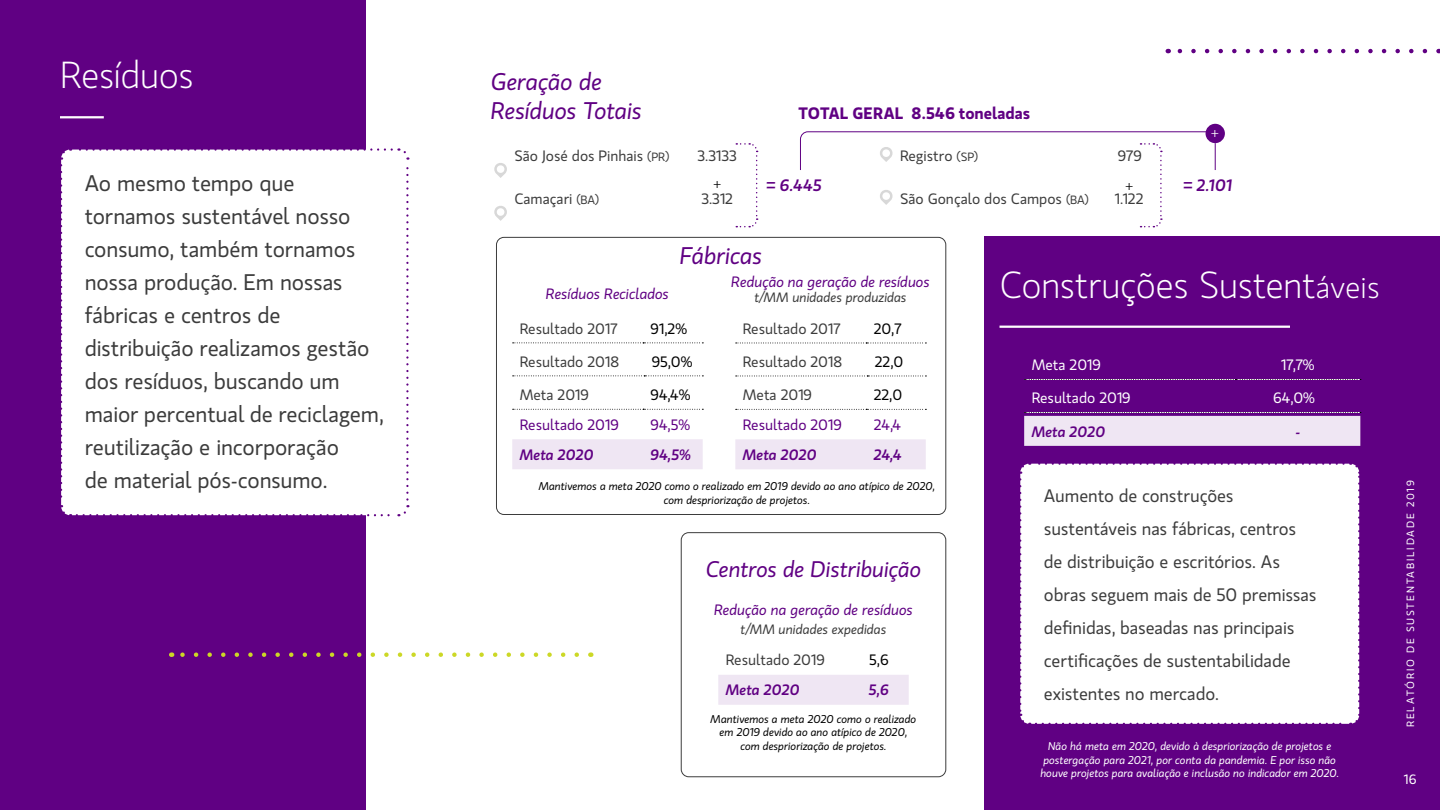
<style>
.page{position:relative;width:1440px;height:810px;background:#fff}
.page>*{position:absolute;margin:0;border:0;box-sizing:border-box;transform-origin:0 0}
.t1{font:300 37.5px "Gloriola Std";letter-spacing:-.02em;color:#fff}
.t2{font:italic 24px/28.8px "Gloriola Std";letter-spacing:-.01em;color:#600083}
.t3{font:22.5px/33px "Gloriola Std";letter-spacing:-.005em;color:#3c3c3c}
.t4{font:italic 22.5px "Gloriola Std";letter-spacing:-.01em;color:#600083}
.t5{font:18px/33px "Gloriola Std";letter-spacing:-.005em;color:#3c3c3c}
.t6{font:600 16.5px "Gloriola Std";color:#600083}
.t7{font:italic 500 16.5px "Gloriola Std";letter-spacing:.005em;color:#600083}
.t8{font:15px "Gloriola Std";color:#3c3c3c}
.t9{font:italic 15px "Gloriola Std";letter-spacing:-.005em;color:#600083}
.t10{font:italic 500 15px "Gloriola Std";color:#600083}
.t11{font:15px "Gloriola Std";color:#600083}
.t12{font:15px "Gloriola Std";color:#fff}
.t13{font:15px "Gloriola Std";color:#000}
.t14{font:14.25px "Minion Pro";color:#000}
.t15{font:14.25px "Minion Pro";color:#fff}
.t16{font:italic 13.5px "Gloriola Std";letter-spacing:-.005em;color:#3c3c3c}
.t17{font:13.5px "Gloriola Std";color:#fff}
.t18{font:italic 11.25px/13.5px "Gloriola Std";letter-spacing:-.005em;color:#000;text-align:center}
.t19{font:italic 11.25px/13.5px "Gloriola Std";letter-spacing:-.005em;color:#fff;text-align:center}
.t20{font:10.5px "Gloriola Std";letter-spacing:.165em;color:#fff}
.s1{font-size:12px}
.s2{font-size:31.5px}
</style>
<div class="page">
<div style="left:985px;top:237px;width:455px;height:573px;background:#600083"></div>
<div style="left:0;top:0;width:366px;height:810px;background:#600083"></div>
<hr style="left:60px;top:116px;width:44px;height:2px;background:#fff">
<div style="left:61px;top:148px;width:349px;height:369px;background:#fff"></div>
<div style="left:1020px;top:463px;width:340px;height:261px;background:#fff"></div>
<svg style="left:1177px;top:49px;width:248px;height:4px"></svg>
<svg style="left:180px;top:652px;width:397px;height:5px"></svg>
<svg style="left:736px;top:143px;width:22px;height:85px"></svg>
<svg style="left:494px;top:163px;width:13px;height:15px"></svg>
<svg style="left:494px;top:206px;width:13px;height:15px"></svg>
<svg style="left:800px;top:131px;width:416px;height:97px"></svg>
<div style="left:1206px;top:124px;width:19px;height:19px;background:#600083;border-radius:50%"></div>
<div style="left:496px;top:237px;width:450px;height:278px;border:1px solid #3c3c3c;border-radius:8px"></div>
<div style="left:735px;top:439px;width:191px;height:30px;background:#efe6f3"></div>
<svg style="left:736px;top:343px;width:190px;height:1px"></svg>
<svg style="left:736px;top:409px;width:190px;height:1px"></svg>
<svg style="left:736px;top:376px;width:190px;height:1px"></svg>
<div style="left:512px;top:439px;width:191px;height:30px;background:#efe6f3"></div>
<svg style="left:513px;top:343px;width:190px;height:1px"></svg>
<svg style="left:513px;top:409px;width:190px;height:1px"></svg>
<svg style="left:513px;top:376px;width:190px;height:1px"></svg>
<div style="left:681px;top:532px;width:265px;height:245px;border:1px solid #3c3c3c;border-radius:8px"></div>
<div style="left:718px;top:675px;width:191px;height:30px;background:#efe6f3"></div>
<hr style="left:1000px;top:326px;width:290px;height:2px;background:#fff">
<svg style="left:1025px;top:379px;width:336px;height:1px"></svg>
<svg style="left:1024px;top:412px;width:337px;height:34px;background:#e0cfe6"></svg>
<h1 class="t1" style="left:60px;top:51px;width:135px">Resíduos</h1>
<p class="t3" style="left:85px;top:166px;width:301px">Ao mesmo tempo que tornamos sustentável nosso consumo, também tornamos nossa produção. Em nossas fábricas e centros de distribuição realizamos gestão dos resíduos, buscando um maior percentual de reciclagem, reutilização e incorporação<br>de material pós-consumo.</p>
<p class="t2" style="left:491px;top:67px;width:153px">Geração de<br>Resíduos Totais</p>
<p class="t6" style="left:799px;top:102px;width:233px">TOTAL GERAL 8.546 toneladas</p>
<p class="t15" style="left:1211px;top:124px;width:10px">+</p>
<p class="t8" style="left:514px;top:146px;width:157px">São José dos Pinhais <span class="s1">(PR)</span></p>
<p class="t8" style="left:698px;top:146px;width:41px">3.3133</p>
<p class="t8" style="left:900px;top:146px;width:80px">Registro <span class="s1">(SP)</span></p>
<p class="t8" style="left:1118px;top:146px;width:26px">979</p>
<p class="t8" style="left:514px;top:189px;width:86px">Camaçari <span class="s1">(BA)</span></p>
<p class="t8" style="left:701px;top:189px;width:33px">3.312</p>
<p class="t8" style="left:900px;top:189px;width:190px">São Gonçalo dos Campos <span class="s1">(BA)</span></p>
<p class="t8" style="left:1115px;top:189px;width:30px">1.122</p>
<p class="t14" style="left:713px;top:175px;width:10px">+</p>
<p class="t7" style="left:767px;top:174px;width:57px">= 6.445</p>
<p class="t14" style="left:1125px;top:177px;width:10px">+</p>
<p class="t7" style="left:1183px;top:174px;width:50px">= 2.101</p>
<p class="t2" style="left:680px;top:241px;width:84px">Fábricas</p>
<p class="t9" style="left:546px;top:284px;width:125px">Resíduos Reciclados</p>
<p class="t8" style="left:520px;top:318px;width:99px">Resultado 2017</p>
<p class="t13" style="left:651px;top:318px;width:38px">91,2%</p>
<p class="t8" style="left:520px;top:351px;width:101px">Resultado 2018</p>
<p class="t13" style="left:652px;top:351px;width:42px">95,0%</p>
<p class="t8" style="left:520px;top:385px;width:71px">Meta 2019</p>
<p class="t13" style="left:651px;top:385px;width:41px">94,4%</p>
<p class="t11" style="left:520px;top:415px;width:101px">Resultado 2019</p>
<p class="t11" style="left:651px;top:415px;width:41px">94,5%</p>
<p class="t10" style="left:520px;top:444px;width:75px">Meta 2020</p>
<p class="t10" style="left:651px;top:444px;width:42px">94,5%</p>
<p class="t9" style="left:731px;top:272px;width:200px">Redução na geração de resíduos</p>
<p class="t16" style="left:754px;top:289px;width:154px">t/MM unidades produzidas</p>
<p class="t8" style="left:743px;top:318px;width:99px">Resultado 2017</p>
<p class="t13" style="left:874px;top:318px;width:29px">20,7</p>
<p class="t8" style="left:743px;top:351px;width:101px">Resultado 2018</p>
<p class="t13" style="left:875px;top:351px;width:30px">22,0</p>
<p class="t8" style="left:743px;top:385px;width:71px">Meta 2019</p>
<p class="t13" style="left:874px;top:385px;width:30px">22,0</p>
<p class="t11" style="left:743px;top:415px;width:101px">Resultado 2019</p>
<p class="t11" style="left:874px;top:415px;width:29px">24,4</p>
<p class="t10" style="left:743px;top:444px;width:75px">Meta 2020</p>
<p class="t10" style="left:874px;top:444px;width:30px">24,4</p>
<p class="t18" style="left:539px;top:479px;width:398px">Mantivemos a meta 2020 como o realizado em 2019 devido ao ano atípico de 2020, com despriorização de projetos.</p>
<p class="t4" style="left:706px;top:554px;width:217px">Centros de Distribuição</p>
<p class="t9" style="left:714px;top:599px;width:200px">Redução na geração de resíduos</p>
<p class="t16" style="left:741px;top:620px;width:148px">t/MM unidades expedidas</p>
<p class="t8" style="left:726px;top:650px;width:101px">Resultado 2019</p>
<p class="t13" style="left:869px;top:650px;width:21px">5,6</p>
<p class="t10" style="left:726px;top:680px;width:75px">Meta 2020</p>
<p class="t10" style="left:869px;top:680px;width:21px">5,6</p>
<p class="t18" style="left:711px;top:712px;width:207px">Mantivemos a meta 2020 como o realizado em 2019 devido ao ano atípico de 2020, com despriorização de projetos.</p>
<h1 class="t1" style="left:1000px;top:260px;width:382px">Construções Sustent<span class="s2">áveis</span></h1>
<p class="t12" style="left:1032px;top:355px;width:71px">Meta 2019</p>
<p class="t12" style="left:1281px;top:355px;width:35px">17,7%</p>
<p class="t12" style="left:1032px;top:388px;width:101px">Resultado 2019</p>
<p class="t12" style="left:1273px;top:388px;width:43px">64,0%</p>
<p class="t10" style="left:1032px;top:421px;width:75px">Meta 2020</p>
<p class="t10" style="left:1296px;top:421px;width:6px">-</p>
<p class="t5" style="left:1044px;top:478px;width:274px">Aumento de construções sustentáveis nas fábricas, centros de distribuição e escritórios. As obras seguem mais de 50 premissas definidas, baseadas nas principais certificações de sustentabilidade existentes no mercado.</p>
<p class="t19" style="left:1040px;top:739px;width:300px">Não há meta em 2020, devido à despriorização de projetos e postergação para 2021, por conta da pandemia. E por isso não houve projetos para avaliação e inclusão no indicador em 2020.</p>
<p class="t20" style="left:1403px;top:727px;width:249px;rotate:-90deg">RELATÓRIO DE SUSTENTABILIDADE 2019</p>
<p class="t17" style="left:1404px;top:770px;width:14px">16</p>
</div>
